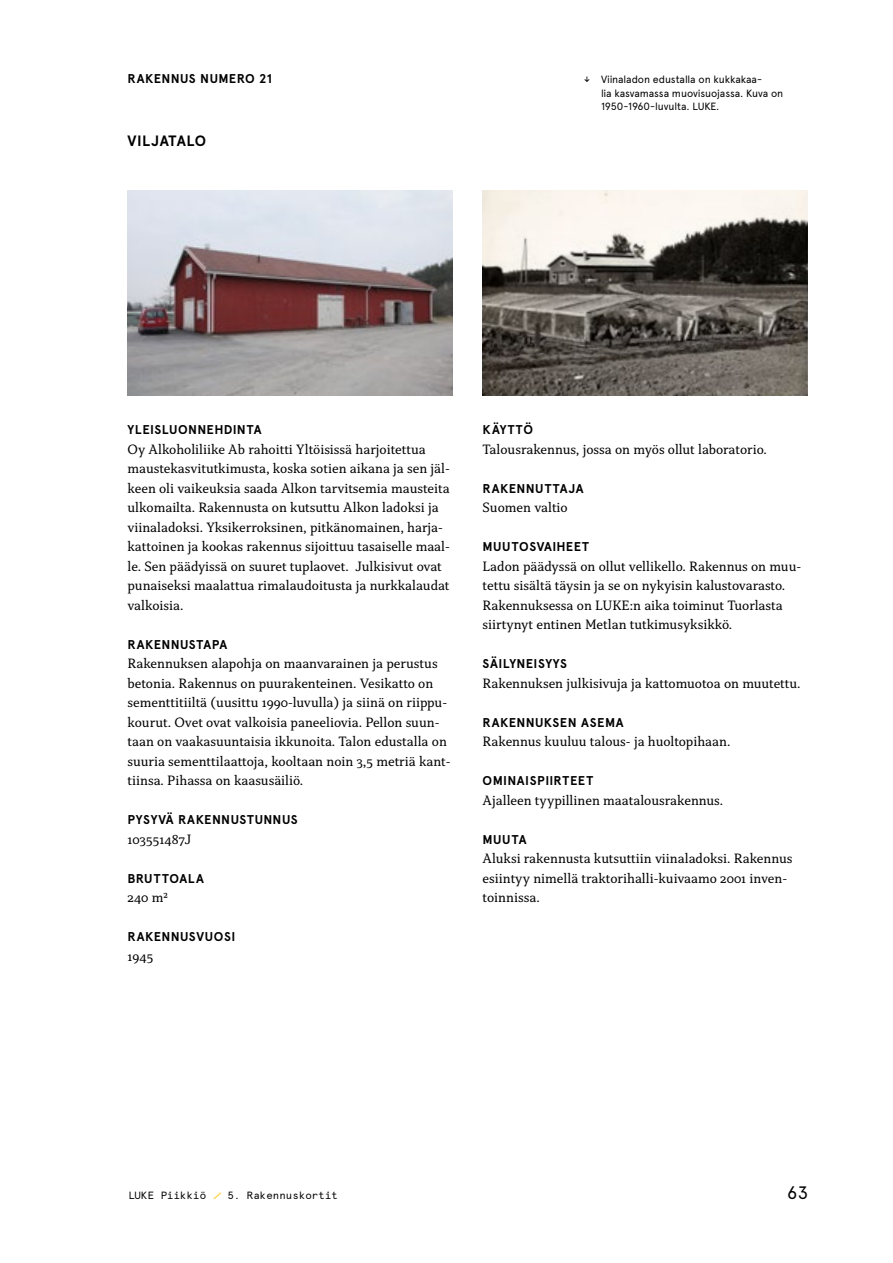
<style>
.page{position:relative;width:893px;height:1263px;background:#fff}
.page>*{position:absolute;margin:0;border:0;box-sizing:border-box;transform-origin:0 0}
.t1{font:18px "Apercu Mono Pro";color:#000}
.Otsikko_3{font:700 15px "Apercu Pro";letter-spacing:.03em;color:#000}
.Leipis{font:14.25px/19.5px "Capitolina";color:#000}
.Otsikko_4{font:700 12.75px "Apercu Pro";letter-spacing:.04em;color:#000}
.Kuvateksti{font:10.5px/13.5px "Apercu Pro";letter-spacing:-.01em;color:#000}
.Kuvateksti-2{font:10.5px "Apercu Mono Pro";color:#000}
.s1{font-weight:700;font-size:15px;color:#ffd24e}
</style>
<div class="page">
<img style="left:128px;top:191px;width:325px;height:204px">
<img style="left:483px;top:191px;width:325px;height:204px">
<h4 class="Otsikko_4" style="left:128px;top:69px;width:146px">RAKENNUS NUMERO 21</h4>
<h3 class="Otsikko_3" style="left:128px;top:130px;width:80px">VILJATALO</h3>
<p class="Kuvateksti-2" style="left:584px;top:72px;width:8px">↓</p>
<p class="Kuvateksti" style="left:601px;top:72px;width:184px">Viinaladon edustalla on kukkakaa-<br>lia kasvamassa muovisuojassa. Kuva on<br>1950-1960-luvulta. LUKE.</p>
<h4 class="Otsikko_4" style="left:128px;top:420px;width:135px">YLEISLUONNEHDINTA</h4>
<p class="Leipis" style="left:128px;top:440px;width:324px">Oy Alkoholiliike Ab rahoitti Yltöisissä harjoitettua maustekasvitutkimusta, koska sotien aikana ja sen jäl&shy;keen oli vaikeuksia saada Alkon tarvitsemia mausteita ulkomailta. Rakennusta on kutsuttu Alkon ladoksi ja viinaladoksi. Yksikerroksinen, pitkänomainen, harja&shy;kattoinen ja kookas rakennus sijoittuu tasaiselle maal&shy;le. Sen päädyissä on suuret tuplaovet. Julkisivut ovat punaiseksi maalattua rimalaudoitusta ja nurkkalaudat valkoisia.</p>
<h4 class="Otsikko_4" style="left:128px;top:635px;width:101px">RAKENNUSTAPA</h4>
<p class="Leipis" style="left:128px;top:654px;width:324px">Rakennuksen alapohja on maanvarainen ja perustus betonia. Rakennus on puurakenteinen. Vesikatto on sementtitiiltä (uusittu 1990-luvulla) ja siinä on riippu&shy;kourut. Ovet ovat valkoisia paneeliovia. Pellon suun&shy;taan on vaakasuuntaisia ikkunoita. Talon edustalla on suuria sementtilaattoja, kooltaan noin 3,5 metriä kant&shy;tiinsa. Pihassa on kaasusäiliö.</p>
<h4 class="Otsikko_4" style="left:128px;top:810px;width:172px">PYSYVÄ RAKENNUSTUNNUS</h4>
<p class="Leipis" style="left:128px;top:830px;width:65px">103551487J</p>
<h4 class="Otsikko_4" style="left:128px;top:869px;width:78px">BRUTTOALA</h4>
<p class="Leipis" style="left:128px;top:888px;width:42px">240 m2</p>
<h4 class="Otsikko_4" style="left:128px;top:927px;width:109px">RAKENNUSVUOSI</h4>
<p class="Leipis" style="left:128px;top:947px;width:27px">1945</p>
<h4 class="Otsikko_4" style="left:483px;top:420px;width:52px">KÄYTTÖ</h4>
<p class="Leipis" style="left:483px;top:440px;width:286px">Talousrakennus, jossa on myös ollut laboratorio.</p>
<h4 class="Otsikko_4" style="left:483px;top:479px;width:102px">RAKENNUTTAJA</h4>
<p class="Leipis" style="left:483px;top:498px;width:87px">Suomen valtio</p>
<h4 class="Otsikko_4" style="left:483px;top:537px;width:108px">MUUTOSVAIHEET</h4>
<p class="Leipis" style="left:483px;top:557px;width:320px">Ladon päädyssä on ollut vellikello. Rakennus on muu&shy;tettu sisältä täysin ja se on nykyisin kalustovarasto.<br>Rakennuksessa on LUKE:n aika toiminut Tuorlasta siirtynyt entinen Metlan tutkimusyksikkö.</p>
<h4 class="Otsikko_4" style="left:483px;top:654px;width:86px">SÄILYNEISYYS</h4>
<p class="Leipis" style="left:483px;top:674px;width:319px">Rakennuksen julkisivuja ja kattomuotoa on muutettu.</p>
<h4 class="Otsikko_4" style="left:483px;top:713px;width:143px">RAKENNUKSEN ASEMA</h4>
<p class="Leipis" style="left:483px;top:732px;width:249px">Rakennus kuuluu talous- ja huoltopihaan.</p>
<h4 class="Otsikko_4" style="left:483px;top:771px;width:112px">OMINAISPIIRTEET</h4>
<p class="Leipis" style="left:483px;top:791px;width:242px">Ajalleen tyypillinen maatalousrakennus.</p>
<h4 class="Otsikko_4" style="left:483px;top:830px;width:45px">MUUTA</h4>
<p class="Leipis" style="left:483px;top:849px;width:311px">Aluksi rakennusta kutsuttiin viinaladoksi. Rakennus esiintyy nimellä traktorihalli-kuivaamo 2001 inven&shy;toinnissa.</p>
<p class="Kuvateksti-2" style="left:128px;top:1187px;width:211px">LUKE Piikkiö <span class="s1">⁄</span> 5. Rakennuskortit</p>
<p class="t1" style="left:786px;top:1179px;width:24px">63</p>
</div>
